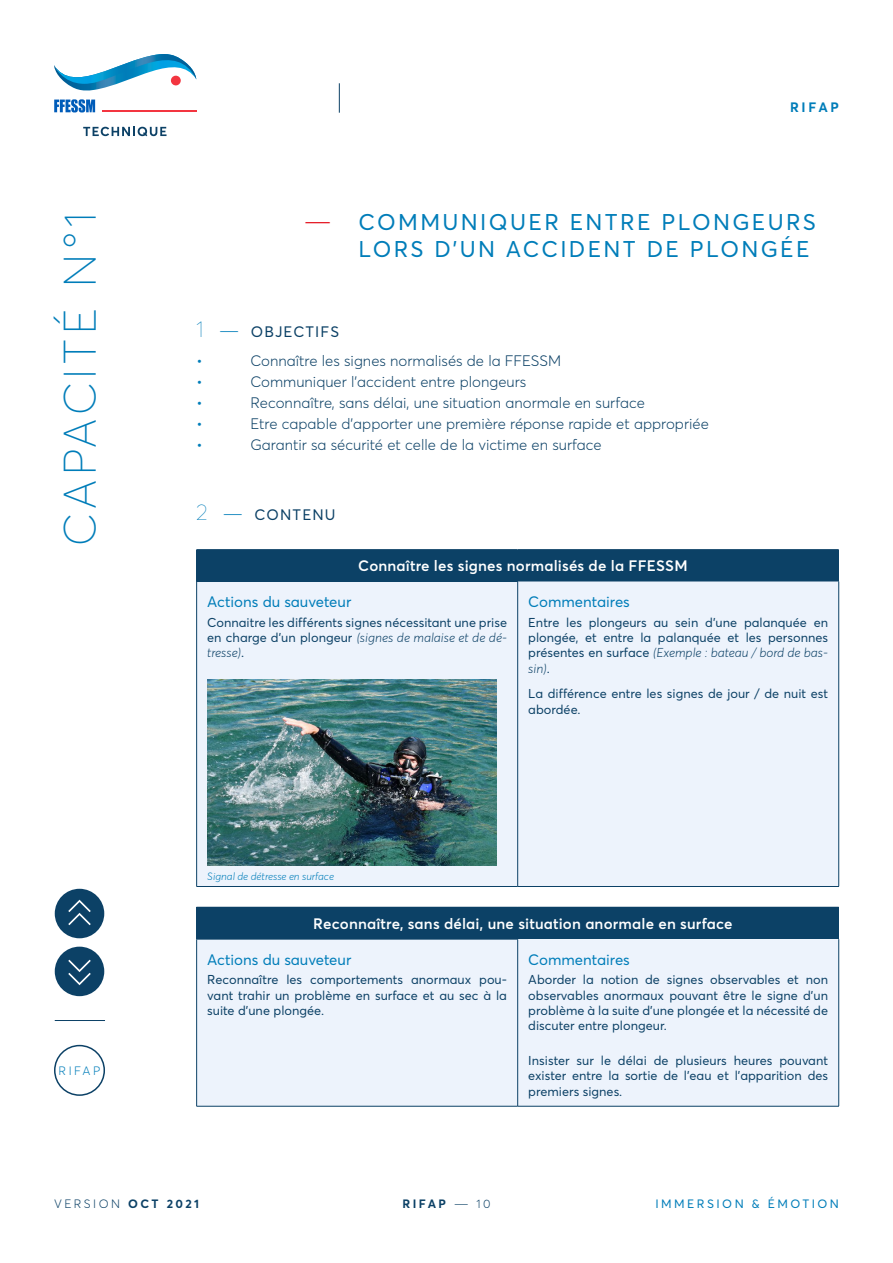
<style>
.page{position:relative;width:893px;height:1263px;background:#fff}
.page>*{position:absolute;margin:0;border:0;box-sizing:border-box;transform-origin:0 0}
.t1{font:100 45px "Averta";letter-spacing:.105em;color:#007db9}
.t2{font:22.5px/27px "Averta";letter-spacing:.105em;color:#007db9;text-align:right}
.t3{font:300 15px "Averta";color:#0c4166}
.t4{font:600 15px "Averta";letter-spacing:.01em;color:#fff}
.t5{font:15px "Averta";color:#007db9}
.t6{font:15px/29.4px "Averta";letter-spacing:.075em;color:#0c4166}
.t7{font:700 13.5px "Averta";letter-spacing:.205em;color:#007db9}
.t8{font:12.75px/15.3px "Averta";color:#0c4166;text-align:justify}
.t9{font:12px "Averta";letter-spacing:.205em;color:#007db9}
.t10{font:300 12px "Averta";letter-spacing:.205em;color:#0c4166}
.t11{font:700 12px "Averta";letter-spacing:.205em;color:#0c4166}
.t12{font:300 12px "Averta";letter-spacing:.205em;color:#007db9}
.t13{font:italic 300 10.5px "Averta";color:#007db9}
.s1{font-weight:300;color:#e30613}
.s2{font-weight:100;font-size:22.5px;color:#007db9}
.s3{font-weight:300;font-size:16.5px;color:#007db9}
.s4{color:#007db9}
.s5{font-weight:300;font-style:italic}
.s6{font-weight:700}
.s7{font-weight:300}
</style>
<div class="page">
<svg style="left:54px;top:54px;width:142px;height:58px"></svg>
<svg style="left:83px;top:127px;width:84px;height:9px"></svg>
<hr style="left:339px;top:83px;width:1px;height:30px;background:#0c4166">
<div style="left:197px;top:550px;width:642px;height:31px;background:#0c4166"></div>
<div style="left:197px;top:581px;width:641px;height:305px;background:#edf3fc"></div>
<hr style="left:196px;top:550px;width:1px;height:31px;background:#0c4166">
<hr style="left:196px;top:549px;width:322px;height:1px;background:#0c4166">
<hr style="left:518px;top:549px;width:321px;height:1px;background:#0c4166">
<hr style="left:196px;top:582px;width:1px;height:304px;background:#0c4166">
<hr style="left:196px;top:581px;width:322px;height:1px;background:#0c4166">
<hr style="left:196px;top:886px;width:322px;height:1px;background:#0c4166">
<hr style="left:517px;top:582px;width:1px;height:304px;background:#0c4166">
<hr style="left:838px;top:581px;width:1px;height:305px;background:#0c4166">
<hr style="left:518px;top:886px;width:321px;height:1px;background:#0c4166">
<img style="left:207px;top:679px;width:290px;height:186px">
<div style="left:197px;top:907px;width:642px;height:32px;background:#0c4166"></div>
<div style="left:197px;top:939px;width:641px;height:167px;background:#edf3fc"></div>
<hr style="left:196px;top:907px;width:1px;height:32px;background:#0c4166">
<hr style="left:196px;top:939px;width:1px;height:167px;background:#0c4166">
<hr style="left:196px;top:939px;width:322px;height:1px;background:#0c4166">
<hr style="left:196px;top:1106px;width:322px;height:1px;background:#0c4166">
<hr style="left:517px;top:939px;width:1px;height:167px;background:#0c4166">
<hr style="left:838px;top:939px;width:1px;height:167px;background:#0c4166">
<hr style="left:518px;top:1106px;width:321px;height:1px;background:#0c4166">
<div style="left:55px;top:889px;width:49px;height:49px;background:#0c4166;border-radius:50%"></div>
<svg style="left:68px;top:900px;width:23px;height:25px"></svg>
<div style="left:55px;top:947px;width:49px;height:49px;background:#0c4166;border-radius:50%"></div>
<svg style="left:68px;top:960px;width:23px;height:25px"></svg>
<hr style="left:55px;top:1020px;width:50px;height:1px;background:#0c4166">
<div style="left:54px;top:1045px;width:51px;height:51px;border:2px solid #0c4166;border-radius:50%"></div>
<h1 class="t1" style="left:52px;top:546px;width:335px;rotate:-90deg">CAPACITÉ N°1</h1>
<p class="t12" style="left:59px;top:1063px;width:43px">RIFAP</p>
<p class="t7" style="left:790px;top:99px;width:50px">RIFAP</p>
<h2 class="t2" style="left:304px;top:208px;width:513px"><span class="s1">―</span> COMMUNIQUER ENTRE PLONGEURS<br>LORS D’UN ACCIDENT DE PLONGÉE</h2>
<p class="t6" style="left:196px;top:317px;width:144px"><span class="s2">1</span> <span class="s3">―</span> OBJECTIFS <span class="s4">•</span></p>
<p class="t3" style="left:250px;top:352px;width:312px">Connaître les signes normalisés de la FFESSM</p>
<p class="t5" style="left:196px;top:372px;width:8px">•</p>
<p class="t3" style="left:250px;top:373px;width:277px">Communiquer l’accident entre plongeurs</p>
<p class="t5" style="left:196px;top:393px;width:8px">•</p>
<p class="t3" style="left:250px;top:393px;width:396px">Reconnaître, sans délai, une situation anormale en surface</p>
<p class="t5" style="left:196px;top:414px;width:8px">•</p>
<p class="t3" style="left:250px;top:414px;width:460px">Etre capable d’apporter une première réponse rapide et appropriée</p>
<p class="t5" style="left:196px;top:435px;width:8px">•</p>
<p class="t3" style="left:250px;top:435px;width:353px">Garantir sa sécurité et celle de la victime en surface</p>
<p class="t6" style="left:196px;top:500px;width:141px"><span class="s2">2</span> <span class="s3">―</span> CONTENU</p>
<p class="t4" style="left:358px;top:556px;width:331px">Connaître les signes normalisés de la FFESSM</p>
<p class="t5" style="left:207px;top:592px;width:146px">Actions du sauveteur</p>
<p class="t8" style="left:207px;top:614px;width:301px">Connaitre les différents signes nécessitant une prise en charge d’un plongeur <span class="s5">(signes de malaise et de dé&shy;tresse)</span>.</p>
<p class="t5" style="left:528px;top:592px;width:103px">Commentaires</p>
<p class="t8" style="left:528px;top:614px;width:301px">Entre les plongeurs au sein d’une palanquée en plongée, et entre la palanquée et les personnes présentes en surface <span class="s5">(Exemple : bateau / bord de bas&shy;sin)</span>.</p>
<p class="t8" style="left:528px;top:686px;width:301px">La différence entre les signes de jour / de nuit est abordée.</p>
<p class="t13" style="left:207px;top:870px;width:128px">Signal de détresse en surface</p>
<p class="t4" style="left:313px;top:914px;width:421px">Reconnaître, sans délai, une situation anormale en surface</p>
<p class="t5" style="left:207px;top:950px;width:146px">Actions du sauveteur</p>
<p class="t8" style="left:207px;top:972px;width:301px">Reconnaître les comportements anormaux pou&shy;vant trahir un problème en surface et au sec à la suite d’une plongée.</p>
<p class="t5" style="left:528px;top:950px;width:103px">Commentaires</p>
<p class="t8" style="left:528px;top:972px;width:301px">Aborder la notion de signes observables et non observables anormaux pouvant être le signe d’un problème à la suite d’une plongée et la nécessité de discuter entre plongeur.</p>
<p class="t8" style="left:528px;top:1053px;width:301px">Insister sur le délai de plusieurs heures pouvant exister entre la sortie de l’eau et l’apparition des premiers signes.</p>
<p class="t10" style="left:54px;top:1196px;width:147px">VERSION <span class="s6">OCT 2021</span></p>
<p class="t11" style="left:403px;top:1196px;width:89px">RIFAP <span class="s7">― 10</span></p>
<p class="t9" style="left:655px;top:1196px;width:185px">IMMERSION &amp; ÉMOTION</p>
</div>
